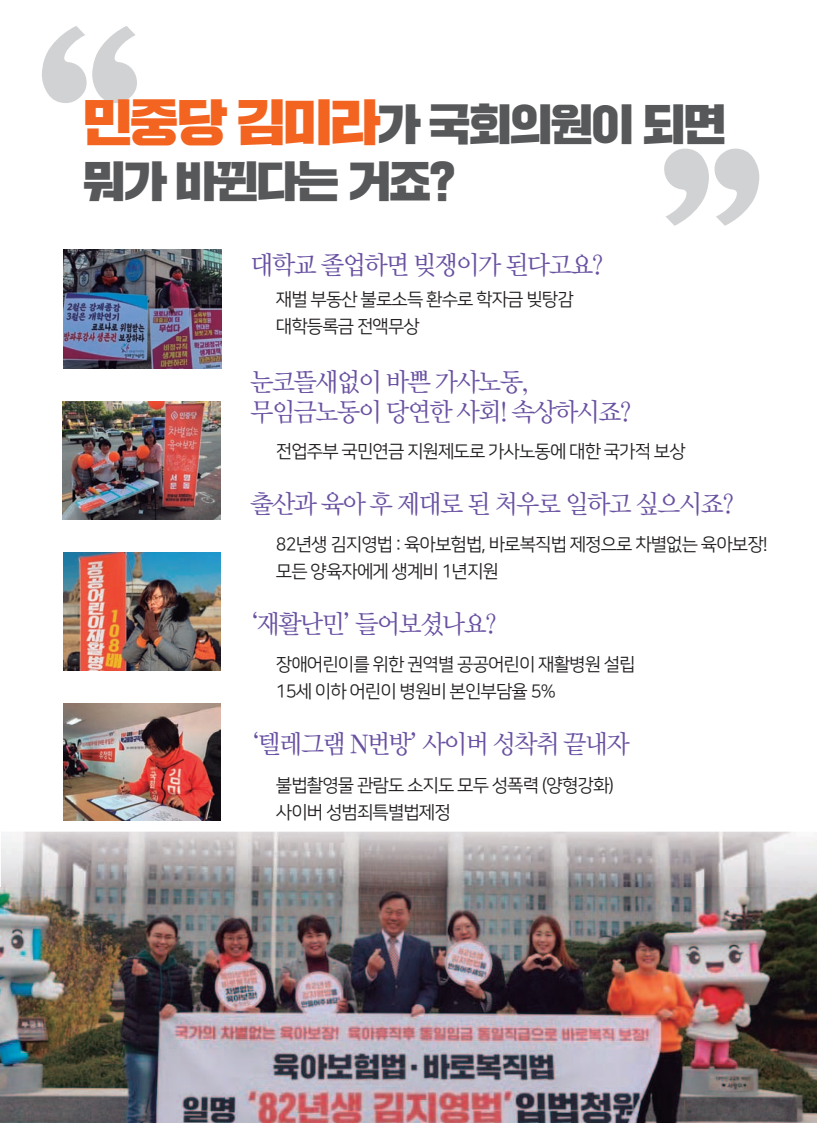
<style>
.page{position:relative;width:817px;height:1123px;background:#fff}
.page>*{position:absolute;margin:0;border:0;box-sizing:border-box;transform-origin:0 0}
.t1{font:42.75px/57px "SD Gd Gothic";letter-spacing:-.05em;color:#57585a}
.t2{font:25.5px/30px "Body 2";letter-spacing:-.05em;color:#6850a1}
.t3{font:18px/27px "Nanum Square R";letter-spacing:-.05em;color:#231f20}
.s1{font-size:49.35px;color:#f36421}
</style>
<div class="page">
<img style="left:0;top:792px;width:816px;height:331px">
<svg style="left:42px;top:26px;width:95px;height:77px"></svg>
<svg style="left:664px;top:149px;width:95px;height:77px"></svg>
<img style="left:64px;top:250px;width:158px;height:118px">
<img style="left:63px;top:401px;width:158px;height:119px">
<img style="left:64px;top:553px;width:156px;height:117px">
<img style="left:1px;top:831px;width:815px;height:56px">
<img style="left:64px;top:703px;width:156px;height:117px">
<h1 class="t1" style="left:82px;top:95px;width:644px"><span class="s1">민중당 김미라</span>가 국회의원이 되면 뭐가 바뀐다는 거죠?</h1>
<h2 class="t2" style="left:250px;top:249px;width:354px">대학교 졸업하면 빚쟁이가 된다고요?</h2>
<p class="t3" style="left:276px;top:286px;width:299px">재벌 부동산 불로소득 환수로 학자금 빚탕감 대학등록금 전액무상</p>
<h2 class="t2" style="left:250px;top:366px;width:382px">눈코뜰새없이 바쁜 가사노동, 무임금노동이 당연한 사회! 속상하시죠?</h2>
<p class="t3" style="left:276px;top:438px;width:411px">전업주부 국민연금 지원제도로 가사노동에 대한 국가적 보상</p>
<h2 class="t2" style="left:250px;top:488px;width:484px">출산과 육아 후 제대로 된 처우로 일하고 싶으시죠?</h2>
<p class="t3" style="left:276px;top:531px;width:493px">82년생 김지영법 : 육아보험법, 바로복직법 제정으로 차별없는 육아보장! 모든 양육자에게 생계비 1년지원</p>
<h2 class="t2" style="left:250px;top:608px;width:247px">‘재활난민’ 들어보셨나요?</h2>
<p class="t3" style="left:276px;top:651px;width:361px">장애어린이를 위한 권역별 공공어린이 재활병원 설립<br>15세 이하 어린이 병원비 본인부담율 5%</p>
<h2 class="t2" style="left:251px;top:728px;width:380px">‘텔레그램 N번방’ 사이버 성착취 끝내자</h2>
<p class="t3" style="left:276px;top:772px;width:339px">불법촬영물 관람도 소지도 모두 성폭력 (양형강화) 사이버 성범죄특별법제정</p>
</div>
